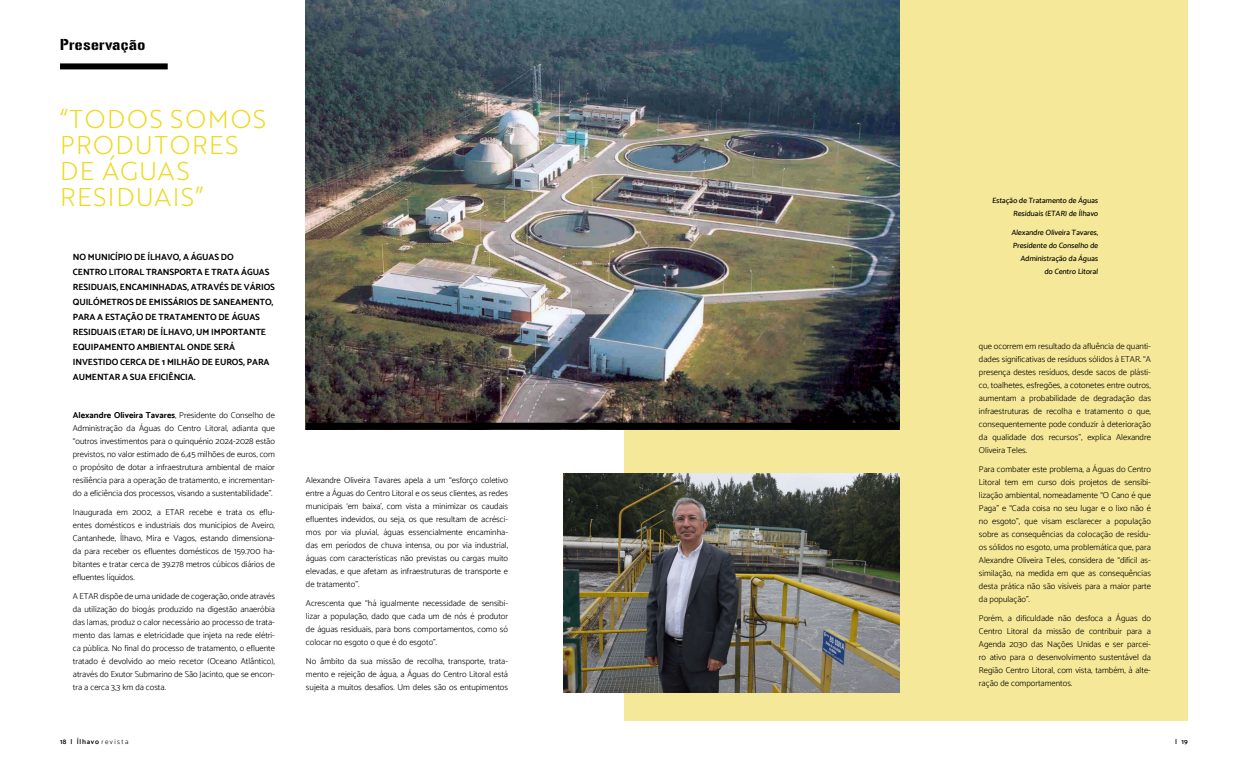
<style>
.page{position:relative;width:1248px;height:766px;background:#fff}
.page>*{position:absolute;margin:0;border:0;box-sizing:border-box;transform-origin:0 0}
.t1{font:25px/26px "Brother 1816 Light";letter-spacing:.065em;color:#eed91b}
.t2{font:14px "Gunplay";letter-spacing:.025em;color:#000}
.t3{font:700 9px/15px "Catamaran";letter-spacing:-.01em;color:#000}
.t4{font:300 8.6px/13px "Catamaran";color:#000;text-align:justify}
.t5{font:500 7.6px/13px "Catamaran";color:#000;text-align:right}
.t6{font:600 7px "Catamaran";letter-spacing:.1em;color:#000}
.s1{font-weight:700}
.s2{font-weight:300}
</style>
<div class="page">
<div style="left:624px;top:0;width:563px;height:719px;background:#f5e898"></div>
<img style="left:306px;top:0;width:592px;height:422px">
<div style="left:306px;top:422px;width:592px;height:7px;background:#000"></div>
<div style="left:60px;top:63px;width:108px;height:6px;background:#000"></div>
<img style="left:564px;top:473px;width:334px;height:219px">
<h2 class="t2" style="left:60px;top:37px;width:87px">Preservação</h2>
<h1 class="t1" style="left:60px;top:104px;width:207px">“TODOS SOMOS<br>PRODUTORES<br>DE ÁGUAS<br>RESIDUAIS”</h1>
<p class="t3" style="left:73px;top:249px;width:203px">NO MUNICÍPIO DE ÍLHAVO, A ÁGUAS DO<br>CENTRO LITORAL TRANSPORTA E TRATA ÁGUAS RESIDUAIS, ENCAMINHADAS, ATRAVÉS DE VÁRIOS QUILÓMETROS DE EMISSÁRIOS DE SANEAMENTO, PARA A ESTAÇÃO DE TRATAMENTO DE ÁGUAS RESIDUAIS (ETAR) DE ÍLHAVO, UM IMPORTANTE EQUIPAMENTO AMBIENTAL ONDE SERÁ INVESTIDO CERCA DE 1 MILHÃO DE EUROS, PARA AUMENTAR A SUA EFICIÊNCIA.</p>
<p class="t4" style="left:73px;top:408px;width:204px"><span class="s1">Alexandre Oliveira Tavares</span>, Presidente do Conselho de Administração da Águas do Centro Litoral, adianta que “outros investimentos para o quinquénio 2024-2028 estão previstos, no valor estimado de 6,45 milhões de euros, com o propósito de dotar a infraestrutura ambiental de maior resiliência para a operação de tratamento, e incrementan&shy;do a eficiência dos processos, visando a sustentabilidade”.</p>
<p class="t4" style="left:73px;top:505px;width:204px">Inaugurada em 2002, a ETAR recebe e trata os eflu&shy;entes domésticos e industriais dos municípios de Aveiro, Cantanhede, Ílhavo, Mira e Vagos, estando dimensiona&shy;da para receber os efluentes domésticos de 159.700 ha&shy;bitantes e tratar cerca de 39.278 metros cúbicos diários de efluentes líquidos.</p>
<p class="t4" style="left:73px;top:589px;width:204px">A ETAR dispõe de uma unidade de cogeração, onde através da utilização do biogás produzido na digestão anaeróbia das lamas, produz o calor necessário ao processo de trata&shy;mento das lamas e eletricidade que injeta na rede elétri&shy;ca pública. No final do processo de tratamento, o efluente tratado é devolvido ao meio recetor (Oceano Atlântico), através do Exutor Submarino de São Jacinto, que se encon&shy;tra a cerca 3,3 km da costa.</p>
<p class="t4" style="left:306px;top:473px;width:204px">Alexandre Oliveira Tavares apela a um “esforço coletivo entre a Águas do Centro Litoral e os seus clientes, as redes municipais ‘em baixa’, com vista a minimizar os caudais efluentes indevidos, ou seja, os que resultam de acrésci&shy;mos por via pluvial, águas essencialmente encaminha&shy;das em períodos de chuva intensa, ou por via industrial, águas com características não previstas ou cargas muito elevadas, e que afetam as infraestruturas de transporte e de tratamento”.</p>
<p class="t4" style="left:306px;top:596px;width:204px">Acrescenta que “há igualmente necessidade de sensibi&shy;lizar a população, dado que cada um de nós é produtor de águas residuais, para bons comportamentos, como só colocar no esgoto o que é do esgoto”.</p>
<p class="t4" style="left:306px;top:654px;width:204px">No âmbito da sua missão de recolha, transporte, trata&shy;mento e rejeição de água, a Águas do Centro Litoral está sujeita a muitos desafios. Um deles são os entupimentos</p>
<p class="t5" style="left:991px;top:193px;width:109px">Estação de Tratamento de Águas<br>Residuais (ETAR) de Ílhavo</p>
<p class="t5" style="left:1011px;top:225px;width:89px">Alexandre Oliveira Tavares,<br>Presidente do Conselho de<br>Administração da Águas do Centro Litoral</p>
<p class="t4" style="left:978px;top:339px;width:173px">que ocorrem em resultado da afluência de quanti&shy;dades significativas de resíduos sólidos à ETAR. “A presença destes resíduos, desde sacos de plásti&shy;co, toalhetes, esfregões, a cotonetes entre outros, aumentam a probabilidade de degradação das infraestruturas de recolha e tratamento o que, consequentemente pode conduzir à deterioração da qualidade dos recursos”, explica Alexandre Oliveira Teles.</p>
<p class="t4" style="left:978px;top:462px;width:173px">Para combater este problema, a Águas do Centro Litoral tem em curso dois projetos de sensibi&shy;lização ambiental, nomeadamente “O Cano é que Paga” e “Cada coisa no seu lugar e o lixo não é no esgoto”, que visam esclarecer a população sobre as consequências da colocação de resídu&shy;os sólidos no esgoto, uma problemática que, para Alexandre Oliveira Teles, considera de “difícil as&shy;similação, na medida em que as consequências desta prática não são visíveis para a maior parte da população”.</p>
<p class="t4" style="left:978px;top:611px;width:173px">Porém, a dificuldade não desfoca a Águas do Centro Litoral da missão de contribuir para a Agenda 2030 das Nações Unidas e ser parcei&shy;ro ativo para o desenvolvimento sustentável da Região Centro Litoral, com vista, também, à alte&shy;ração de comportamentos.</p>
<p class="t6" style="left:60px;top:737px;width:70px">18 | Ílhavo <span class="s2">revista</span></p>
<p class="t6" style="left:1175px;top:737px;width:14px">| 19</p>
</div>
